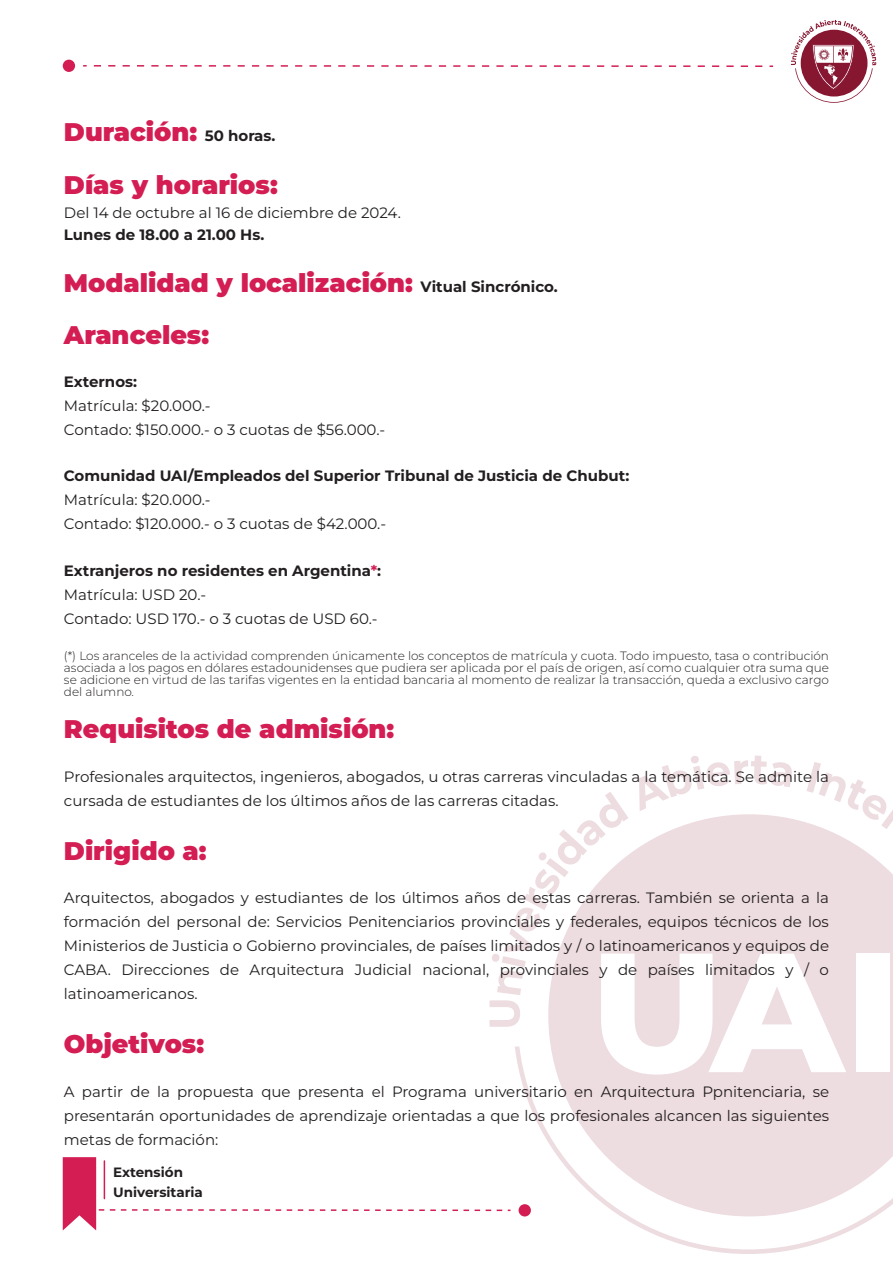
<style>
.page{position:relative;width:893px;height:1263px;background:#fff}
.page>*{position:absolute;margin:0;border:0;box-sizing:border-box;transform-origin:0 0}
.t1{font:900 25.5px/52.5px "Montserrat";color:#d31d53}
.t2{font:15px/24px "Montserrat";color:#231f20}
.t3{font:700 15px "Montserrat";color:#231f20}
.t4{font:700 13.5px/20.9px "Montserrat";color:#231f20}
.t5{font:300 12px/12px "Montserrat";color:#231f20;text-align:justify}
.s1{font-weight:700;font-size:15px;color:#231f20}
.s2{font-weight:700}
.s3{font-weight:700;color:#d31d53}
</style>
<div class="page">
<svg style="left:518px;top:1074px;width:375px;height:180px;fill:#eddce0"></svg>
<svg style="left:489px;top:755px;width:404px;height:319px"></svg>
<div style="left:856px;top:953px;width:33px;height:119px;background:#fff"></div>
<div style="left:519px;top:1204px;width:12px;height:12px;background:#d31d53;border-radius:50%"></div>
<svg style="left:791px;top:20px;width:85px;height:83px"></svg>
<svg style="left:63px;top:1157px;width:439px;height:73px"></svg>
<svg style="left:94px;top:65px;width:679px;height:2px"></svg>
<div style="left:63px;top:60px;width:12px;height:12px;background:#d31d53;border-radius:50%"></div>
<h1 class="t1" style="left:64px;top:104px;width:215px">Duración: <span class="s1">50 horas.<br></span>Días y horarios:</h1>
<p class="t2" style="left:64px;top:200px;width:339px">Del 14 de octubre al 16 de diciembre de 2024.</p>
<p class="t3" style="left:64px;top:224px;width:202px">Lunes de 18.00 a 21.00 Hs.</p>
<h1 class="t1" style="left:64px;top:255px;width:495px">Modalidad y localización: <span class="s1">Vitual Sincrónico.<br></span>Aranceles:</h1>
<p class="t3" style="left:64px;top:371px;width:75px">Externos:</p>
<p class="t2" style="left:64px;top:393px;width:323px">Matrícula: $20.000.-<br>Contado: $150.000.- o 3 cuotas de $56.000.-</p>
<p class="t3" style="left:64px;top:465px;width:567px">Comunidad UAI/Empleados del Superior Tribunal de Justicia de Chubut:</p>
<p class="t2" style="left:64px;top:487px;width:324px">Matrícula: $20.000.-<br>Contado: $120.000.- o 3 cuotas de $42.000.-</p>
<p class="t2" style="left:64px;top:558px;width:319px"><span class="s2">Extranjeros no residentes en Argentina</span><span class="s3">*</span><span class="s2">:<br></span>Matrícula: USD 20.-<br>Contado: USD 170.- o 3 cuotas de USD 60.-</p>
<p class="t5" style="left:64px;top:649px;width:767px">(*) Los aranceles de la actividad comprenden únicamente los conceptos de matrícula y cuota. Todo impuesto, tasa o contribución asociada a los pagos en dólares estadounidenses que pudiera ser aplicada por el país de origen, así como cualquier otra suma que se adicione en virtud de las tarifas vigentes en la entidad bancaria al momento de realizar la transacción, queda a exclusivo cargo del alumno.</p>
<h1 class="t1" style="left:64px;top:701px;width:332px">Requisitos de admisión:</h1>
<p class="t2" style="left:64px;top:764px;width:767px">Profesionales arquitectos, ingenieros, abogados, u otras carreras vinculadas a la temática. Se admite la cursada de estudiantes de los últimos años de las carreras citadas.</p>
<h1 class="t1" style="left:64px;top:823px;width:144px">Dirigido a:</h1>
<p class="t2" style="left:64px;top:885px;width:767px;text-align:justify">Arquitectos, abogados y estudiantes de los últimos años de estas carreras. También se orienta a la formación del personal de: Servicios Penitenciarios provinciales y federales, equipos técnicos de los Ministerios de Justicia o Gobierno provinciales, de países limitados y / o latinoamericanos y equipos de CABA. Direcciones de Arquitectura Judicial nacional, provinciales y de países limitados y / o latinoamericanos.</p>
<h1 class="t1" style="left:64px;top:1016px;width:142px">Objetivos:</h1>
<p class="t2" style="left:64px;top:1079px;width:767px;text-align:justify">A partir de la propuesta que presenta el Programa universitario en Arquitectura Ppnitenciaria, se presentarán oportunidades de aprendizaje orientadas a que los profesionales alcancen las siguientes metas de formación:</p>
<p class="t4" style="left:113px;top:1160px;width:91px">Extensión<br>Universitaria</p>
</div>
